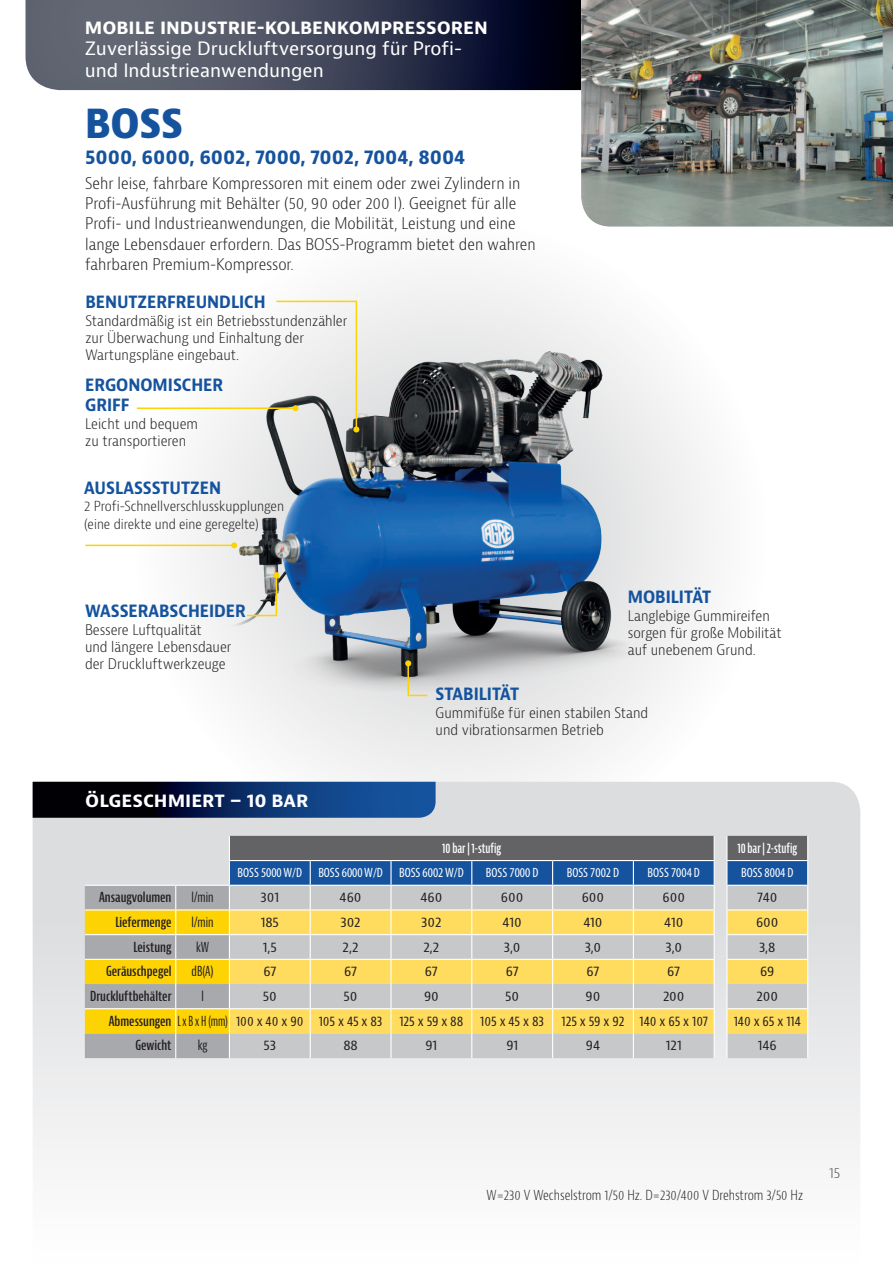
<style>
.page{position:relative;width:893px;height:1263px;background:#fff}
.page>*{position:absolute;margin:0;border:0;box-sizing:border-box;transform-origin:0 0}
.t1{font:800 condensed 39px "Bernino Sans";color:#15539e}
.t2{font:700 condensed 19.5px "Bernino Sans";color:#15539e}
.t3{font:18px/21.6px "Bernino Sans";color:#fff}
.t4{font:700 18px "Bernino Sans";color:#fff}
.t5{font:700 condensed 16.5px/20.2px "Bernina Sans";color:#15539e}
.t6{font:300 condensed 15.75px/20.2px "Bernina Sans";color:#231f20}
.t7{font:300 condensed 14.25px/17.2px "Bernina Sans";color:#231f20}
.t8{font:condensed 13.5px "Bernina Sans";letter-spacing:-.005em;color:#231f20}
.t9{font:condensed 13.5px "Bernina Sans";letter-spacing:-.005em;color:#231f20}
.t10{font:condensed 13.5px "Myriad Pro";color:#fff}
.t11{font:600 extra-condensed 13.5px "Bernina Sans";color:#231f20;scale:1.15 1}
.t12{font:300 condensed 13.5px/17.2px "Bernina Sans";color:#231f20}
.t13{font:300 condensed 13.5px "Bernina Sans";color:#231f20}
.t14{font:600 extra-condensed 13.5px "Bernina Sans";color:#fff}
.t15{font:extra-condensed 13.5px "Bernina Sans";color:#231f20;scale:1.12 1}
.s1{font-weight:600;font-stretch:extra-condensed}
.s2{font-stretch:extra-condensed}
</style>
<div class="page">
<div style="left:134px;top:219px;width:633px;height:634px;background:#f5f5f6;border-radius:50%"></div>
<svg style="left:26px;top:0;width:555px;height:90px;background:#3d4154"></svg>
<svg style="left:33px;top:782px;width:827px;height:381px;fill:#ecedee"></svg>
<svg style="left:33px;top:782px;width:403px;height:36px;background:#0b2752"></svg>
<svg style="left:85px;top:836px;width:723px;height:222px;background:#c1bb95"></svg>
<hr style="left:229px;top:860px;width:81px;height:1px;background:#fff">
<hr style="left:310px;top:860px;width:81px;height:1px;background:#fff">
<hr style="left:391px;top:860px;width:81px;height:1px;background:#fff">
<hr style="left:472px;top:860px;width:81px;height:1px;background:#fff">
<hr style="left:553px;top:860px;width:80px;height:1px;background:#fff">
<hr style="left:633px;top:860px;width:82px;height:1px;background:#fff">
<hr style="left:726px;top:860px;width:82px;height:1px;background:#fff">
<img style="left:581px;top:0;width:312px;height:227px">
<img style="left:225px;top:352px;width:421px;height:343px">
<hr style="left:137px;top:407px;width:159px;height:2px;background:#fed304">
<svg style="left:275px;top:300px;width:84px;height:132px"></svg>
<hr style="left:85px;top:545px;width:149px;height:1px;background:#fed304">
<svg style="left:231px;top:542px;width:6px;height:6px"></svg>
<svg style="left:245px;top:572px;width:34px;height:45px"></svg>
<svg style="left:405px;top:660px;width:24px;height:37px"></svg>
<p class="t4" style="left:85px;top:16px;width:29px">MOBILE</p>
<p class="t4" style="left:160px;top:16px;width:329px">INDUSTRIE-KOLBENKOMPRESSOREN</p>
<p class="t3" style="left:85px;top:38px;width:379px">Zuverlässige Druckluftversorgung für Profi&shy;und Industrieanwendungen</p>
<h1 class="t1" style="left:85px;top:99px;width:99px">BOSS</h1>
<h2 class="t2" style="left:85px;top:145px;width:382px">5000, 6000, 6002, 7000, 7002, 7004, 8004</h2>
<p class="t6" style="left:85px;top:173px;width:452px">Sehr leise, fahrbare Kompressoren mit einem oder zwei Zylindern in Profi-Ausführung mit Behälter (50, 90 oder 200 l). Geeignet für alle Profi- und Industrieanwendungen, die Mobilität, Leistung und eine lange Lebensdauer erfordern. Das BOSS-Programm bietet den wahren fahrbaren Premium-Kompressor.</p>
<p class="t5" style="left:85px;top:293px;width:182px">BENUTZERFREUNDLICH</p>
<p class="t7" style="left:85px;top:312px;width:264px">Standardmäßig ist ein Betriebsstundenzähler zur Überwachung und Einhaltung der<br>Wartungspläne eingebaut.</p>
<p class="t5" style="left:85px;top:375px;width:140px">ERGONOMISCHER<br>GRIFF</p>
<p class="t7" style="left:85px;top:415px;width:114px">Leicht und bequem zu transportieren</p>
<p class="t5" style="left:84px;top:478px;width:138px">AUSLASSSTUTZEN</p>
<p class="t12" style="left:84px;top:498px;width:202px">2 Profi-Schnellverschlusskupplungen (eine direkte und eine geregelte)</p>
<p class="t5" style="left:85px;top:601px;width:162px">WASSERABSCHEIDER</p>
<p class="t7" style="left:85px;top:621px;width:148px">Bessere Luftqualität<br>und längere Lebensdauer der Druckluftwerkzeuge</p>
<p class="t4" style="left:85px;top:789px;width:200px">ÖLGESCHMIERT – 10 BAR</p>
<p class="t5" style="left:628px;top:587px;width:85px">MOBILITÄT</p>
<p class="t7" style="left:628px;top:607px;width:155px">Langlebige Gummireifen sorgen für große Mobilität auf unebenem Grund.</p>
<p class="t5" style="left:436px;top:685px;width:85px">STABILITÄT</p>
<p class="t7" style="left:436px;top:704px;width:214px">Gummifüße für einen stabilen Stand und vibrationsarmen Betrieb</p>
<p class="t14" style="left:442px;top:840px;width:61px">10 bar | 1-stufig</p>
<p class="t14" style="left:737px;top:840px;width:61px">10 bar | 2-stufig</p>
<p class="t10" style="left:238px;top:865px;width:228px">BOSS 5000 W/D BOSS 6000 W/D BOSS 6002 W/D</p>
<p class="t10" style="left:486px;top:865px;width:54px">BOSS 7000 D</p>
<p class="t10" style="left:567px;top:865px;width:54px">BOSS 7002 D</p>
<p class="t10" style="left:648px;top:865px;width:54px">BOSS 7004 D</p>
<p class="t10" style="left:741px;top:865px;width:54px">BOSS 8004 D</p>
<p class="t11" style="left:99px;top:889px;width:64px">Ansaugvolumen</p>
<p class="t15" style="left:191px;top:889px;width:21px">l/min</p>
<p class="t8" style="left:261px;top:889px;width:20px">301</p>
<p class="t8" style="left:340px;top:889px;width:23px">460</p>
<p class="t8" style="left:420px;top:889px;width:23px">460</p>
<p class="t8" style="left:501px;top:889px;width:24px">600</p>
<p class="t8" style="left:582px;top:889px;width:24px">600</p>
<p class="t8" style="left:662px;top:889px;width:24px">600</p>
<p class="t8" style="left:757px;top:889px;width:22px">740</p>
<p class="t11" style="left:115px;top:914px;width:50px">Liefermenge</p>
<p class="t15" style="left:191px;top:914px;width:21px">l/min</p>
<p class="t8" style="left:261px;top:913px;width:20px">185</p>
<p class="t8" style="left:340px;top:913px;width:22px">302</p>
<p class="t8" style="left:421px;top:913px;width:22px">302</p>
<p class="t8" style="left:503px;top:913px;width:21px">410</p>
<p class="t8" style="left:583px;top:913px;width:21px">410</p>
<p class="t8" style="left:664px;top:913px;width:21px">410</p>
<p class="t8" style="left:756px;top:913px;width:24px">600</p>
<p class="t11" style="left:134px;top:939px;width:35px">Leistung</p>
<p class="t15" style="left:196px;top:939px;width:13px">kW</p>
<p class="t8" style="left:263px;top:938px;width:16px">1,5</p>
<p class="t8" style="left:343px;top:938px;width:17px">2,2</p>
<p class="t8" style="left:423px;top:938px;width:17px">2,2</p>
<p class="t8" style="left:504px;top:938px;width:18px">3,0</p>
<p class="t8" style="left:585px;top:938px;width:18px">3,0</p>
<p class="t8" style="left:665px;top:938px;width:18px">3,0</p>
<p class="t8" style="left:759px;top:938px;width:18px">3,8</p>
<p class="t11" style="left:106px;top:964px;width:58px">Geräuschpegel</p>
<p class="t15" style="left:192px;top:964px;width:21px">dB(A)</p>
<p class="t8" style="left:263px;top:963px;width:14px">67</p>
<p class="t8" style="left:344px;top:963px;width:14px">67</p>
<p class="t8" style="left:425px;top:963px;width:14px">67</p>
<p class="t8" style="left:506px;top:963px;width:14px">67</p>
<p class="t8" style="left:586px;top:963px;width:14px">67</p>
<p class="t8" style="left:667px;top:963px;width:14px">67</p>
<p class="t8" style="left:760px;top:963px;width:16px">69</p>
<p class="t11" style="left:90px;top:988px;width:72px">Druckluftbehälter</p>
<p class="t15" style="left:201px;top:988px;width:4px">l</p>
<p class="t8" style="left:263px;top:987px;width:15px">50</p>
<p class="t8" style="left:344px;top:987px;width:15px">50</p>
<p class="t8" style="left:424px;top:987px;width:16px">90</p>
<p class="t8" style="left:505px;top:987px;width:15px">50</p>
<p class="t8" style="left:586px;top:987px;width:16px">90</p>
<p class="t8" style="left:663px;top:987px;width:23px">200</p>
<p class="t8" style="left:757px;top:987px;width:23px">200</p>
<p class="t9" style="left:109px;top:1012px;width:437px"><span class="s1">Abmessungen</span> <span class="s2">L x B x H (mm)</span> 100 x 40 x 90 105 x 45 x 83 125 x 59 x 88 105 x 45 x 83</p>
<p class="t9" style="left:561px;top:1012px;width:148px">125 x 59 x 92 140 x 65 x 107</p>
<p class="t9" style="left:734px;top:1012px;width:69px">140 x 65 x 114</p>
<p class="t11" style="left:135px;top:1038px;width:33px">Gewicht</p>
<p class="t15" style="left:198px;top:1038px;width:10px">kg</p>
<p class="t8" style="left:263px;top:1037px;width:14px">53</p>
<p class="t8" style="left:343px;top:1037px;width:16px">88</p>
<p class="t8" style="left:426px;top:1037px;width:13px">91</p>
<p class="t8" style="left:506px;top:1037px;width:13px">91</p>
<p class="t8" style="left:586px;top:1037px;width:16px">94</p>
<p class="t8" style="left:666px;top:1037px;width:17px">121</p>
<p class="t8" style="left:758px;top:1037px;width:20px">146</p>
<p class="t13" style="left:486px;top:1186px;width:318px">W=230 V Wechselstrom 1/50 Hz. D=230/400 V Drehstrom 3/50 Hz</p>
<p class="t7" style="left:829px;top:1164px;width:13px">15</p>
</div>
